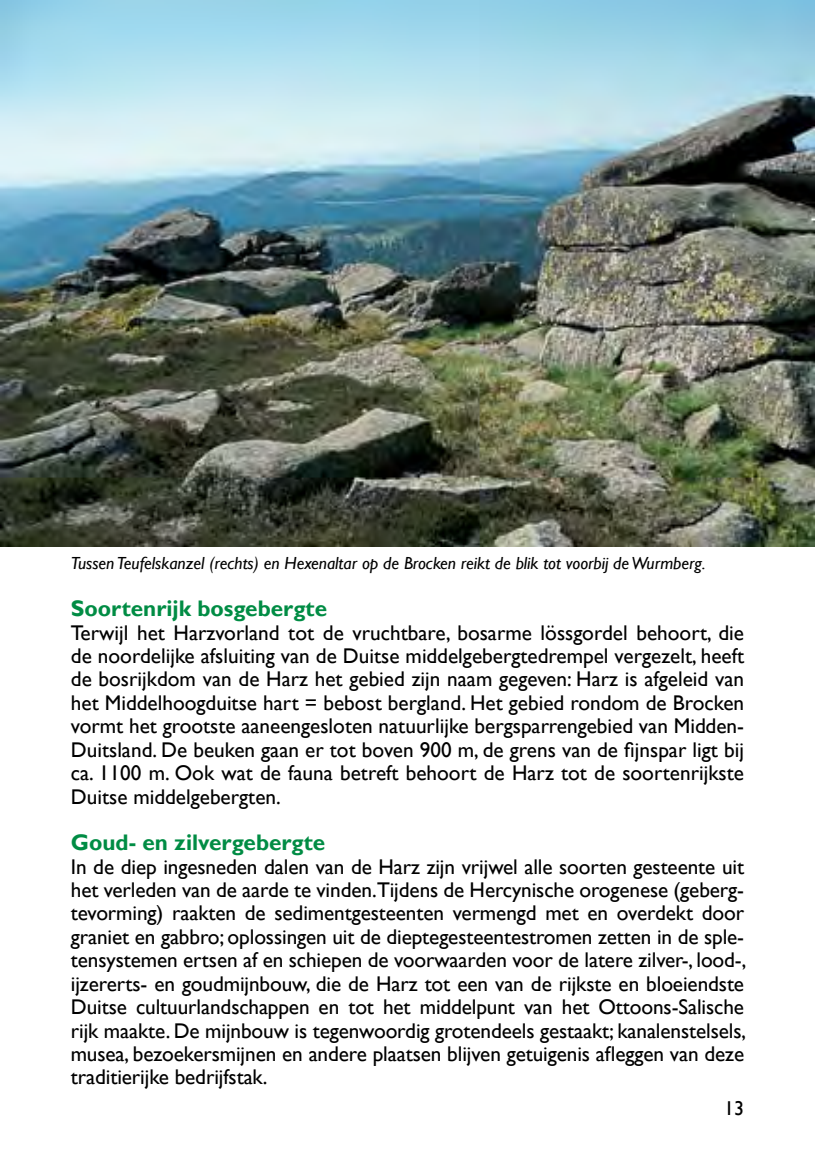
<style>
.page{position:relative;width:815px;height:1163px;background:#fff}
.page>*{position:absolute;margin:0;border:0;box-sizing:border-box;transform-origin:0 0}
.t1{font:700 22.5px "Gill Sans";color:#008c44}
.t2{font:21.25px/23.5px "Gill Sans";letter-spacing:-.005em;color:#000;text-align:justify}
.t3{font:20px "Gill Sans";color:#000}
.t4{font:italic 17.5px "Gill Sans";color:#000}
</style>
<div class="page">
<img style="left:0;top:0;width:815px;height:546px">
<p class="t4" style="left:71px;top:553px;width:636px">Tussen Teufelskanzel (rechts) en Hexenaltar op de Brocken reikt de blik tot voorbij de Wurmberg.</p>
<p class="t1" style="left:71px;top:595px;width:258px">Soortenrijk bosgebergte</p>
<p class="t2" style="left:71px;top:621px;width:675px">Terwijl het Harzvorland tot de vruchtbare, bosarme lössgordel behoort, die de noordelijke afsluiting van de Duitse middelgebergtedrempel vergezelt, heeft de bosrijkdom van de Harz het gebied zijn naam gegeven: Harz is afgeleid van het Middelhoogduitse hart = bebost bergland. Het gebied rondom de Brocken vormt het grootste aaneengesloten natuurlijke bergsparrengebied van Midden-Duitsland. De beuken gaan er tot boven 900 m, de grens van de fijnspar ligt bij ca. 1100 m. Ook wat de fauna betreft behoort de Harz tot de soortenrijkste Duitse middelgebergten.</p>
<p class="t1" style="left:71px;top:829px;width:256px">Goud- en zilvergebergte</p>
<p class="t2" style="left:71px;top:855px;width:677px">In de diep ingesneden dalen van de Harz zijn vrijwel alle soorten gesteente uit het verleden van de aarde te vinden.Tijdens de Hercynische orogenese (geberg&shy;tevorming) raakten de sedimentgesteenten vermengd met en overdekt door graniet en gabbro; oplossingen uit de dieptegesteentestromen zetten in de sple&shy;tensystemen ertsen af en schiepen de voorwaarden voor de latere zilver-, lood-, ijzererts- en goudmijnbouw, die de Harz tot een van de rijkste en bloeiendste Duitse cultuurlandschappen en tot het middelpunt van het Ottoons-Salische rijk maakte. De mijnbouw is tegenwoordig grotendeels gestaakt; kanalenstelsels, musea, bezoekersmijnen en andere plaatsen blijven getuigenis afleggen van deze traditierijke bedrijfstak.</p>
<p class="t3" style="left:724px;top:1096px;width:21px">13</p>
</div>
